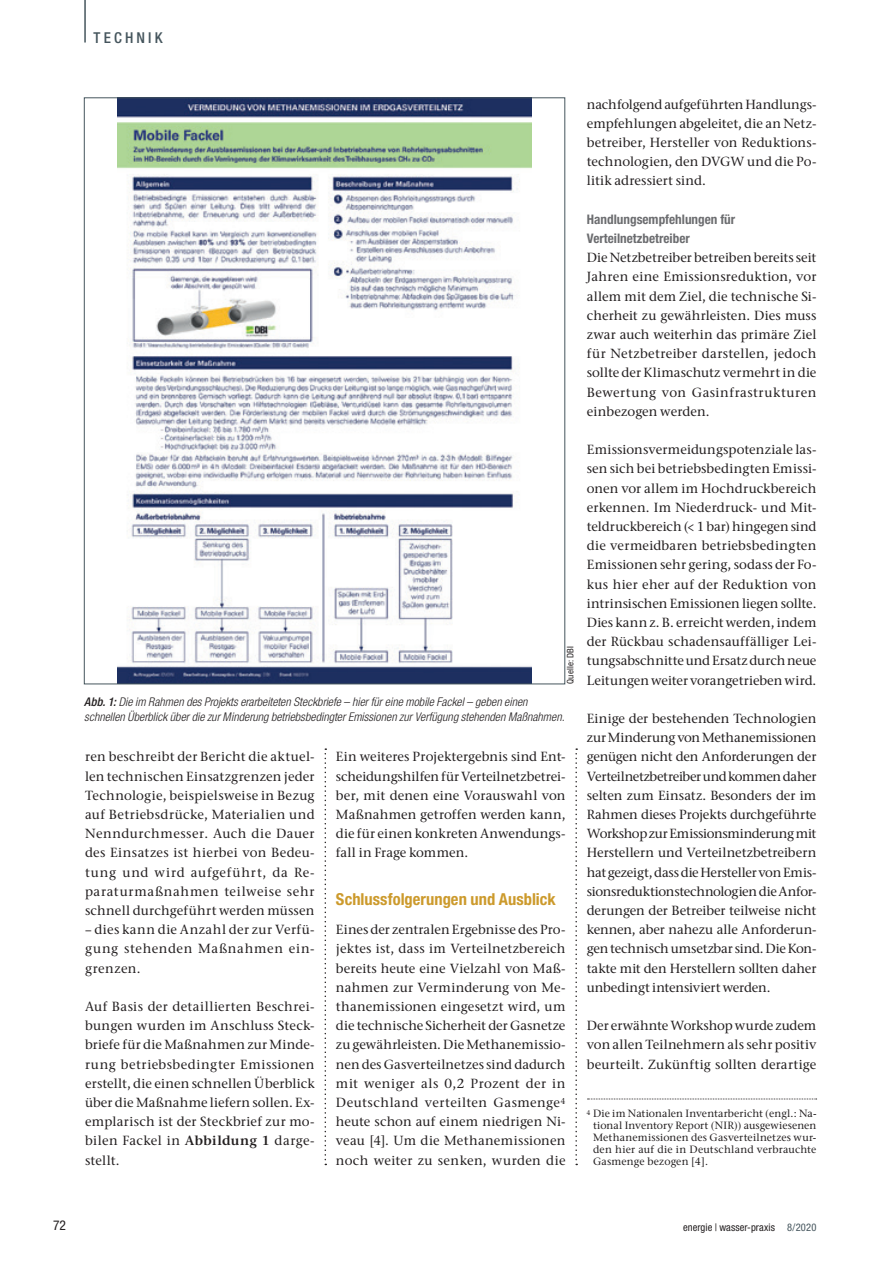
<style>
.page{position:relative;width:893px;height:1263px;background:#fff}
.page>*{position:absolute;margin:0;border:0;box-sizing:border-box;transform-origin:0 0}
.t1{font:700 condensed 16.5px "Helvetica Neue LT Std";color:#cc9a2c}
.t2{font:500 condensed 15px "Helvetica Neue LT Std";letter-spacing:.21em;color:#45555d}
.t3{font:condensed 13.5px "Helvetica Neue LT Std";color:#231f20}
.t4{font:500 13.2px/19.2px "Stone Serif ITC Pro";letter-spacing:.015em;color:#231f20;text-align:justify}
.t5{font:700 condensed 13.2px/19.2px "Helvetica Neue LT Std";color:#6c6d70}
.t6{font:italic 300 condensed 12px/15px "Helvetica Neue LT Std";letter-spacing:.005em;color:#231f20}
.t7{font:10.5px/12px "Stone Serif";letter-spacing:.02em;color:#231f20;text-align:justify}
.t8{font:condensed 10.5px "Helvetica Neue LT Std";letter-spacing:.01em;color:#231f20}
.t9{font:condensed 9px "Helvetica Neue LT Std";letter-spacing:.015em;color:#231f20}
.s1{font-weight:500}
.s2{font-weight:600}
.s3{color:#45555d}
</style>
<div class="page">
<hr style="left:84px;top:0;width:2px;height:43px;background:#45555d">
<svg style="left:325px;top:748px;width:1px;height:417px"></svg>
<svg style="left:575px;top:748px;width:2px;height:417px"></svg>
<img style="left:117px;top:99px;width:415px;height:583px">
<svg style="left:588px;top:1098px;width:229px;height:1px"></svg>
<p class="t2" style="left:94px;top:28px;width:71px">TECHNIK</p>
<p class="t9" style="left:565px;top:684px;width:39px;rotate:-90deg">Quelle: DBI</p>
<p class="t6" style="left:84px;top:695px;width:482px"><span class="s1">Abb. 1:</span> Die im Rahmen des Projekts erarbeiteten Steckbriefe – hier für eine mobile Fackel – geben einen schnellen Überblick über die zur Minderung betriebsbedingter Emissionen zur Verfügung stehenden Maßnahmen.</p>
<p class="t4" style="left:85px;top:747px;width:231px">ren beschreibt der Bericht die aktuel&shy;len technischen Einsatzgrenzen jeder Technologie, beispielsweise in Bezug auf Betriebsdrücke, Materialien und Nenndurchmesser. Auch die Dauer des Einsatzes ist hierbei von Bedeu&shy;tung und wird aufgeführt, da Re&shy;paraturmaßnahmen teilweise sehr schnell durchgeführt werden müssen</p>
<p class="t4" style="left:85px;top:920px;width:231px">– dies kann die Anzahl der zur Verfü&shy;gung stehenden Maßnahmen ein&shy;grenzen.</p>
<p class="t4" style="left:85px;top:997px;width:231px">Auf Basis der detaillierten Beschrei&shy;bungen wurden im Anschluss Steck&shy;briefe für die Maßnahmen zur Minde&shy;rung betriebsbedingter Emissionen erstellt, die einen schnellen Überblick über die Maßnahme liefern sollen. Ex&shy;emplarisch ist der Steckbrief zur mo&shy;bilen Fackel in <span class="s2">Abbildung 1</span> darge&shy;stellt.</p>
<p class="t4" style="left:336px;top:747px;width:231px">Ein weiteres Projektergebnis sind Ent&shy;scheidungshilfen für Verteilnetzbetrei&shy;ber, mit denen eine Vorauswahl von Maßnahmen getroffen werden kann, die für einen konkreten Anwendungs&shy;fall in Frage kommen.</p>
<p class="t1" style="left:336px;top:889px;width:221px">Schlussfolgerungen und Ausblick</p>
<p class="t4" style="left:336px;top:920px;width:231px">Eines der zentralen Ergebnisse des Pro&shy;jektes ist, dass im Verteilnetzbereich bereits heute eine Vielzahl von Maß&shy;nahmen zur Verminderung von Me&shy;thanemissionen eingesetzt wird, um die technische Sicherheit der Gasnetze zu gewährleisten. Die Methanemissio&shy;nen des Gasverteilnetzes sind dadurch mit weniger als 0,2 Prozent der in Deutschland verteilten Gasmenge<sup>4 </sup>heute schon auf einem niedrigen Ni&shy;veau [4]. Um die Methanemissionen noch weiter zu senken, wurden die</p>
<p class="t4" style="left:587px;top:94px;width:231px">nachfolgend aufgeführten Handlungs&shy;empfehlungen abgeleitet, die an Netz&shy;betreiber, Hersteller von Reduktions&shy;technologien, den DVGW und die Po&shy;litik adressiert sind.</p>
<p class="t5" style="left:587px;top:209px;width:150px">Handlungsempfehlungen für<br>Verteilnetzbetreiber</p>
<p class="t4" style="left:587px;top:248px;width:231px">Die Netzbetreiber betreiben bereits seit Jahren eine Emissionsreduktion, vor allem mit dem Ziel, die technische Si&shy;cherheit zu gewährleisten. Dies muss zwar auch weiterhin das primäre Ziel für Netzbetreiber darstellen, jedoch sollte der Klimaschutz vermehrt in die Bewertung von Gasinfrastrukturen einbezogen werden.</p>
<p class="t4" style="left:587px;top:440px;width:231px">Emissionsvermeidungspotenziale las&shy;sen sich bei betriebsbedingten Emissi&shy;onen vor allem im Hochdruckbereich erkennen. Im Niederdruck- und Mit&shy;teldruckbereich (&lt; 1 bar) hingegen sind die vermeidbaren betriebsbedingten Emissionen sehr gering, sodass der Fo&shy;kus hier eher auf der Reduktion von intrinsischen Emissionen liegen sollte.<br>Dies kann z. B. erreicht werden, indem der Rückbau schadensauffälliger Lei&shy;tungsabschnitte und Ersatz durch neue Leitungen weiter vorangetrieben wird.</p>
<p class="t4" style="left:587px;top:709px;width:231px">Einige der bestehenden Technologien zur Minderung von Methanemissionen genügen nicht den Anforderungen der Verteilnetzbetreiber und kommen daher selten zum Einsatz. Besonders der im Rahmen dieses Projekts durchgeführte Workshop zur Emissionsminderung mit Herstellern und Verteilnetzbetreibern hat gezeigt, dass die Hersteller von Emis&shy;sionsreduktionstechnologien die Anfor&shy;derungen der Betreiber teilweise nicht kennen, aber nahezu alle Anforderun&shy;gen technisch umsetzbar sind. Die Kon&shy;takte mit den Herstellern sollten daher unbedingt intensiviert werden.</p>
<p class="t4" style="left:587px;top:1016px;width:231px">Der erwähnte Workshop wurde zudem von allen Teilnehmern als sehr positiv beurteilt. Zukünftig sollten derartige</p>
<p class="t7" style="left:593px;top:1107px;width:225px;text-indent:-7px"><sup>4</sup> Die im Nationalen Inventarbericht (engl.: Na&shy;tional Inventory Report (NIR)) ausgewiesenen Methanemissionen des Gasverteilnetzes wur&shy;den hier auf die in Deutschland verbrauchte Gasmenge bezogen [4].</p>
<p class="t3" style="left:53px;top:1218px;width:14px">72</p>
<p class="t8" style="left:683px;top:1221px;width:135px">energie | wasser-praxis <span class="s3">8/2020</span></p>
</div>
